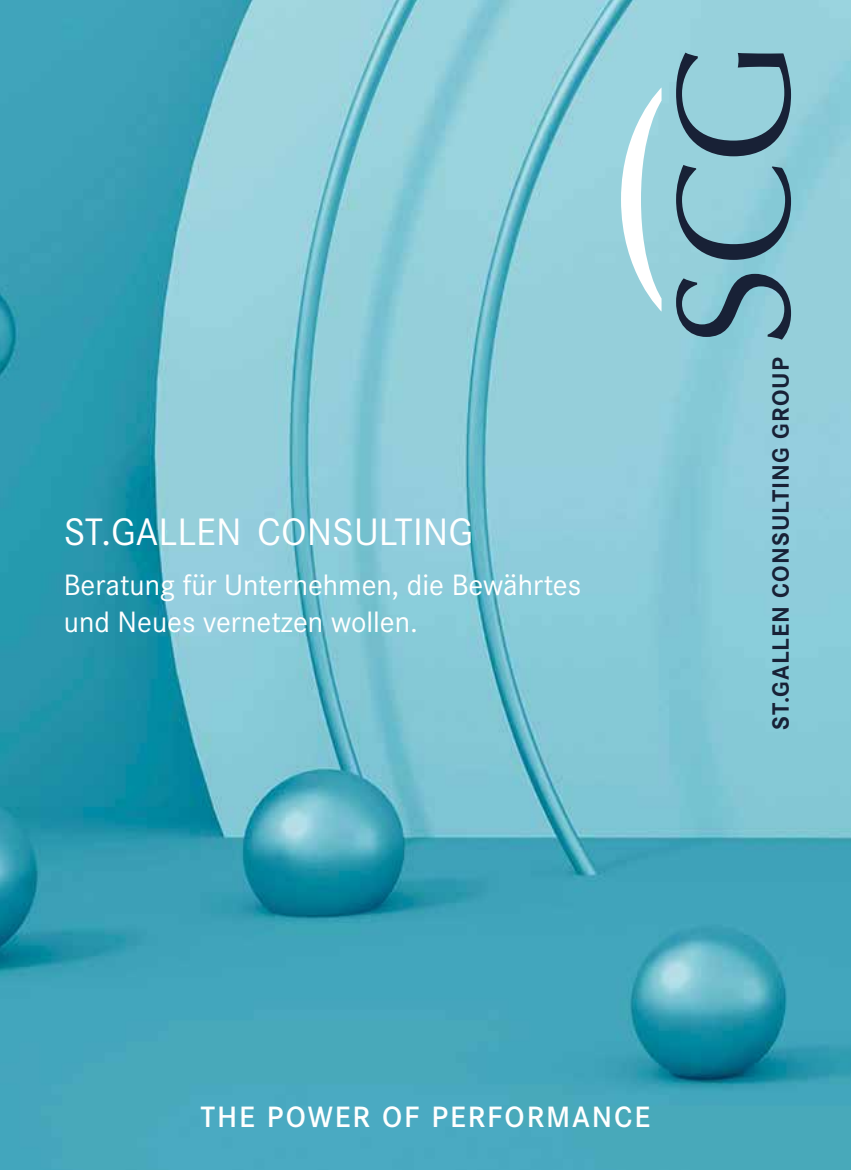
<style>
.page{position:relative;width:851px;height:1170px;background:#fff}
.page>*{position:absolute;margin:0;border:0;box-sizing:border-box;transform-origin:0 0}
.t1{font:39.75px "Corporate S";color:#fff}
.t2{font:30.6px/36.8px "Corporate S";color:#fff}
.t3{font:600 30.6px "Corporate S";letter-spacing:.06em;color:#fff}
.t4{font:700 24.45px "Corporate S";letter-spacing:.045em;color:#182136}
</style>
<div class="page">
<img style="left:0;top:0;width:850px;height:1169px">
<svg style="left:621px;top:87px;width:40px;height:224px"></svg>
<svg style="left:676px;top:53px;width:115px;height:286px;background:#75a4b3"></svg>
<p class="t1" style="left:64px;top:510px;width:411px">ST.GALLEN CONSULTING</p>
<p class="t2" style="left:64px;top:567px;width:518px">Beratung für Unternehmen, die Bewährtes und Neues vernetzen wollen.</p>
<p class="t4" style="left:766px;top:730px;width:374px;rotate:-90deg">ST.GALLEN CONSULTING GROUP</p>
<p class="t3" style="left:200px;top:1099px;width:451px">THE POWER OF PERFORMANCE</p>
</div>
